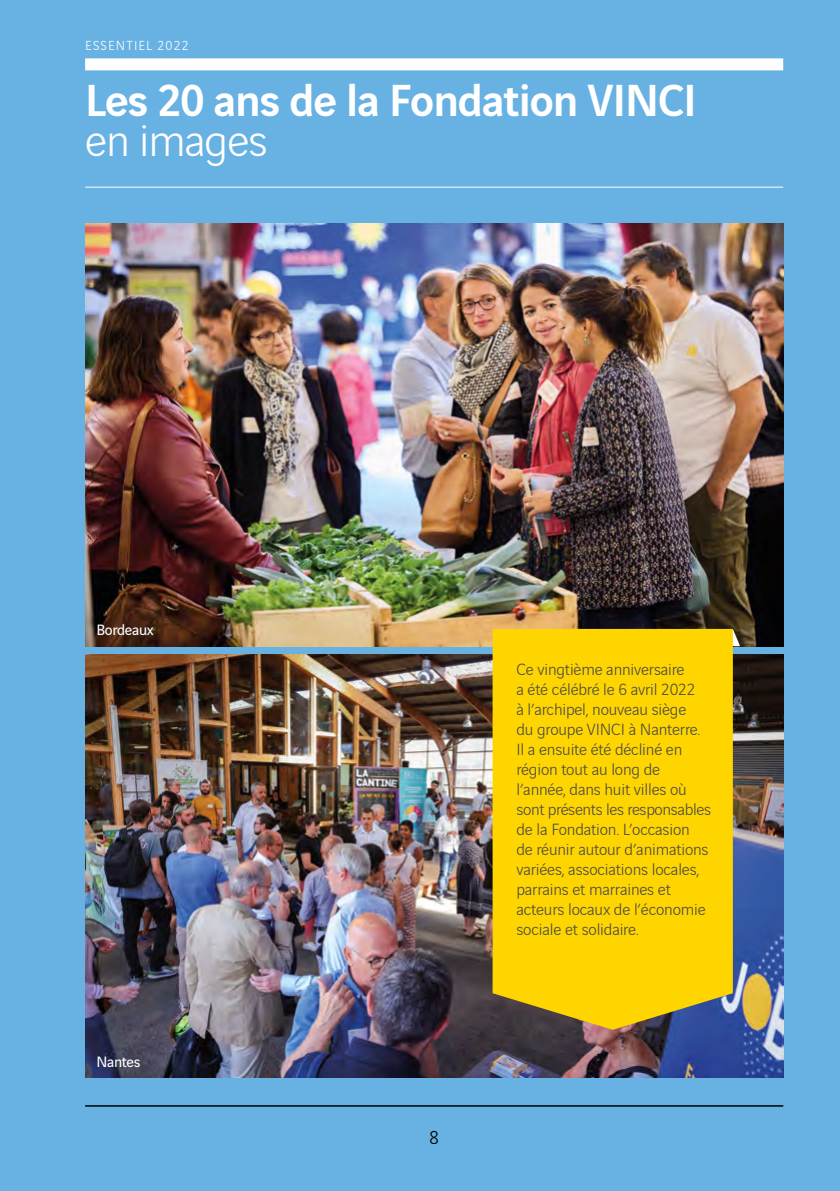
<style>
.page{position:relative;width:840px;height:1191px;background:#fff}
.page>*{position:absolute;margin:0;border:0;box-sizing:border-box;transform-origin:0 0}
.TITRE{font:500 48px/40px "Vinci Sans";letter-spacing:-.02em;color:#fff}
.texte_courant{font:300 20px "Vinci Sans";color:#000}
.texte_courant-2{font:300 17.4px/20px "Vinci Sans";letter-spacing:-.01em;color:#4a4a49}
.TITRE-2{font:16px "Vinci Sans";letter-spacing:-.02em;color:#fff}
.texte_courant-3{font:300 14px "Vinci Sans";letter-spacing:.08em;color:#fff}
.s1{font-weight:300}
</style>
<div class="page">
<div style="left:0;top:0;width:839px;height:1191px;background:#67b1e3"></div>
<img style="left:85px;top:223px;width:697px;height:423px">
<img style="left:85px;top:654px;width:697px;height:423px">
<hr style="left:85px;top:1105px;width:697px;height:1px;background:#000">
<div style="left:85px;top:58px;width:697px;height:12px;background:#fff"></div>
<hr style="left:85px;top:187px;width:697px;height:1px;background:#fff">
<svg style="left:732px;top:629px;width:7px;height:17px"></svg>
<svg style="left:492px;top:629px;width:240px;height:400px;fill:#ffd500"></svg>
<p class="texte_courant-3" style="left:85px;top:36px;width:105px">ESSENTIEL 2022</p>
<p class="TITRE" style="left:85px;top:76px;width:612px">Les 20 ans de la Fondation VINCI <span class="s1">en images</span></p>
<p class="TITRE-2" style="left:96px;top:618px;width:59px">Bordeaux</p>
<p class="TITRE-2" style="left:96px;top:1049px;width:45px">Nantes</p>
<p class="TITRE-2" style="left:400px;top:831px;width:5px">.</p>
<p class="texte_courant" style="left:429px;top:1123px;width:11px">8</p>
<p class="texte_courant-2" style="left:516px;top:658px;width:196px">Ce vingtième anniversaire<br>a été célébré le 6 avril 2022<br>à l’archipel, nouveau siège<br>du groupe VINCI à Nanterre.<br>Il a ensuite été décliné en région tout au long de l’année, dans huit villes où sont présents les responsables de la Fondation. L’occasion<br>de réunir autour d’animations variées, associations locales, parrains et marraines et acteurs locaux de l’économie sociale et solidaire.</p>
</div>
